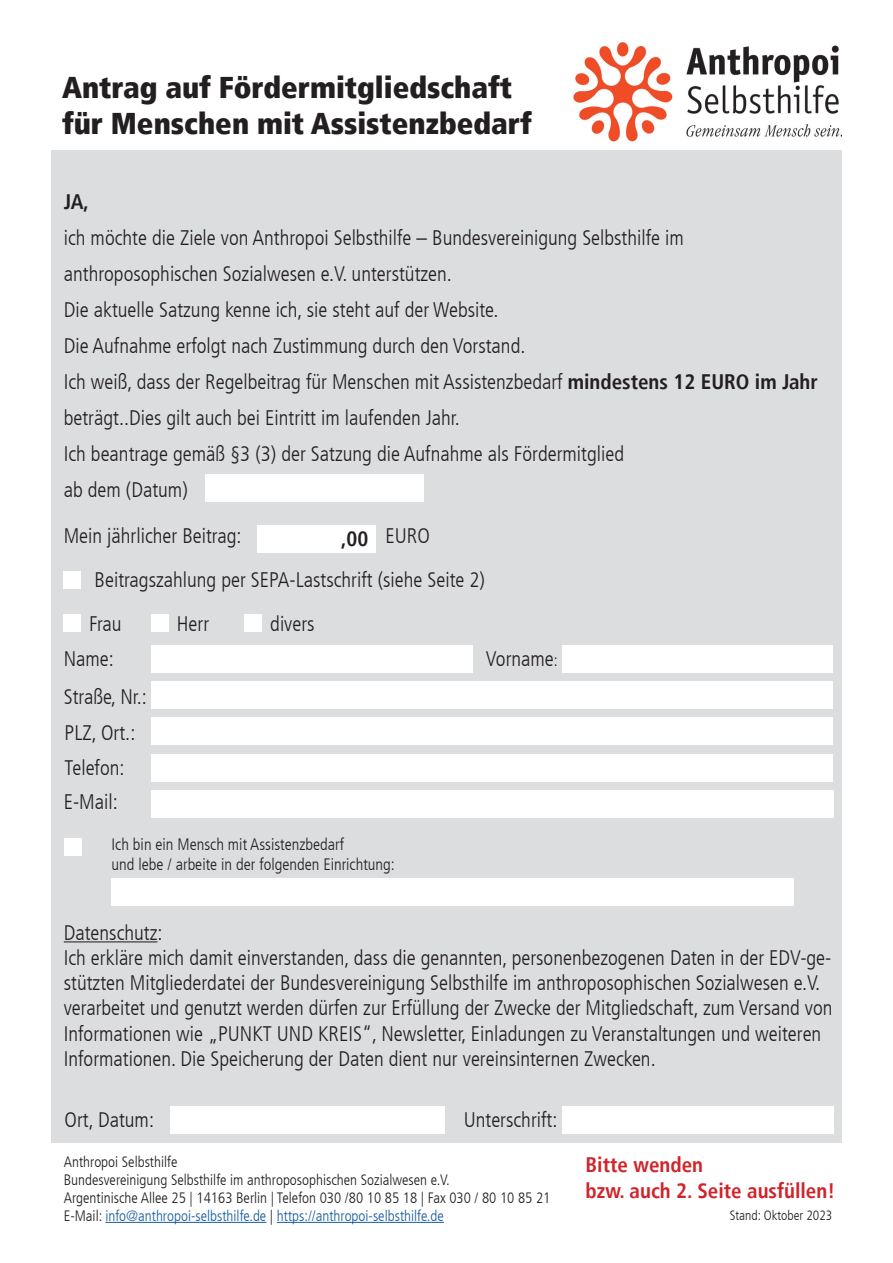
<style>
.page{position:relative;width:893px;height:1263px;background:#fff}
.page>*{position:absolute;margin:0;border:0;box-sizing:border-box;transform-origin:0 0}
.t1{font:900 condensed 30px/36px "Frutiger LT";color:#231f20}
.t2{font:300 condensed 21px/36px "Frutiger LT";color:#231f20}
.t3{font:700 condensed 21px/25.2px "Frutiger LT";color:#d1232a}
.t4{font:700 condensed 21px "Frutiger LT";color:#231f20}
.t5{font:300 condensed 16.5px/19.8px "Frutiger LT";color:#231f20}
.t6{font:300 condensed 15px/18px "Frutiger LT";color:#231f20}
.t7{font:300 condensed 13.5px "Frutiger LT";color:#231f20}
.s1{font-weight:700}
.s2{font-size:16.5px}
.s3{color:#175d9e}
</style>
<div class="page">
<div style="left:51px;top:150px;width:791px;height:993px;background:#dcdddf"></div>
<img style="left:573px;top:43px;width:269px;height:99px">
<div style="left:205px;top:474px;width:219px;height:27px;background:#fff"></div>
<div style="left:257px;top:525px;width:118px;height:27px;background:#fff"></div>
<div style="left:151px;top:645px;width:322px;height:28px;background:#fff"></div>
<div style="left:151px;top:681px;width:681px;height:28px;background:#fff"></div>
<div style="left:151px;top:718px;width:681px;height:27px;background:#fff"></div>
<div style="left:151px;top:754px;width:681px;height:27px;background:#fff"></div>
<div style="left:170px;top:1106px;width:274px;height:27px;background:#fff"></div>
<div style="left:562px;top:1106px;width:271px;height:27px;background:#fff"></div>
<div style="left:151px;top:790px;width:682px;height:27px;background:#fff"></div>
<div style="left:562px;top:645px;width:270px;height:28px;background:#fff"></div>
<div style="left:64px;top:571px;width:17px;height:17px;background:#fff"></div>
<div style="left:64px;top:614px;width:17px;height:17px;background:#fff"></div>
<div style="left:64px;top:838px;width:17px;height:17px;background:#fff"></div>
<div style="left:151px;top:614px;width:17px;height:17px;background:#fff"></div>
<div style="left:245px;top:614px;width:17px;height:17px;background:#fff"></div>
<div style="left:112px;top:878px;width:682px;height:28px;background:#fff"></div>
<hr style="left:105px;top:1222px;width:161px;height:1px;background:#175d9e">
<hr style="left:277px;top:1222px;width:167px;height:1px;background:#175d9e">
<hr style="left:64px;top:941px;width:94px;height:1px;background:#231f20">
<h1 class="t1" style="left:62px;top:70px;width:471px">Antrag auf Fördermitgliedschaft für Menschen mit Assistenzbedarf</h1>
<p class="t4" style="left:64px;top:189px;width:27px">JA,</p>
<p class="t2" style="left:64px;top:220px;width:756px">ich möchte die Ziele von Anthropoi Selbsthilfe – Bundesvereinigung Selbsthilfe im anthroposophischen Sozialwesen e.V. unterstützen.<br>Die aktuelle Satzung kenne ich, sie steht auf der Website.<br>Die Aufnahme erfolgt nach Zustimmung durch den Vorstand.<br>Ich weiß, dass der Regelbeitrag für Menschen mit Assistenzbedarf <span class="s1">mindestens 12 EURO im Jahr </span>beträgt..Dies gilt auch bei Eintritt im laufenden Jahr.<br>Ich beantrage gemäß §3 (3) der Satzung die Aufnahme als Fördermitglied<br>ab dem (Datum)</p>
<p class="t2" style="left:64px;top:518px;width:179px">Mein jährlicher Beitrag:</p>
<p class="t2" style="left:341px;top:518px;width:90px"><span class="s1">,00</span> EURO</p>
<p class="t2" style="left:95px;top:562px;width:392px">Beitragszahlung per SEPA-Lastschrift (siehe Seite 2)</p>
<p class="t2" style="left:89px;top:606px;width:34px">Frau</p>
<p class="t2" style="left:177px;top:606px;width:34px">Herr</p>
<p class="t2" style="left:270px;top:606px;width:46px">divers</p>
<p class="t2" style="left:64px;top:641px;width:52px">Name:</p>
<p class="t2" style="left:486px;top:641px;width:74px">Vorname<span class="s2">:</span></p>
<p class="t2" style="left:64px;top:679px;width:85px;line-height:35.4px">Straße, Nr.:<br>PLZ, Ort.:<br>Telefon:</p>
<p class="t2" style="left:64px;top:784px;width:56px">E-Mail:</p>
<p class="t5" style="left:112px;top:834px;width:285px">Ich bin ein Mensch mit Assistenzbedarf<br>und lebe / arbeite in der folgenden Einrichtung:</p>
<p class="t2" style="left:64px;top:920px;width:770px;line-height:25.2px">Datenschutz:<br>Ich erkläre mich damit einverstanden, dass die genannten, personenbezogenen Daten in der EDV-ge&shy;stützten Mitgliederdatei der Bundesvereinigung Selbsthilfe im anthroposophischen Sozialwesen e.V. verarbeitet und genutzt werden dürfen zur Erfüllung der Zwecke der Mitgliedschaft, zum Versand von Informationen wie „PUNKT UND KREIS“, Newsletter, Einladungen zu Veranstaltungen und weiteren Informationen. Die Speicherung der Daten dient nur vereinsinternen Zwecken.</p>
<p class="t2" style="left:65px;top:1102px;width:91px">Ort, Datum:</p>
<p class="t2" style="left:464px;top:1102px;width:95px">Unterschrift:</p>
<p class="t6" style="left:64px;top:1153px;width:488px">Anthropoi Selbsthilfe<br>Bundesvereinigung Selbsthilfe im anthroposophischen Sozialwesen e.V.<br>Argentinische Allee 25 | 14163 Berlin | Telefon 030 /80 10 85 18 | Fax 030 / 80 10 85 21<br>E-Mail: <span class="s3">info@anthropoi-selbsthilfe.de</span> | <span class="s3">https://anthropoi-selbsthilfe.de</span></p>
<p class="t3" style="left:586px;top:1152px;width:251px">Bitte wenden<br>bzw. auch 2. Seite ausfüllen!</p>
<p class="t7" style="left:730px;top:1207px;width:104px">Stand: Oktober 2023</p>
</div>
